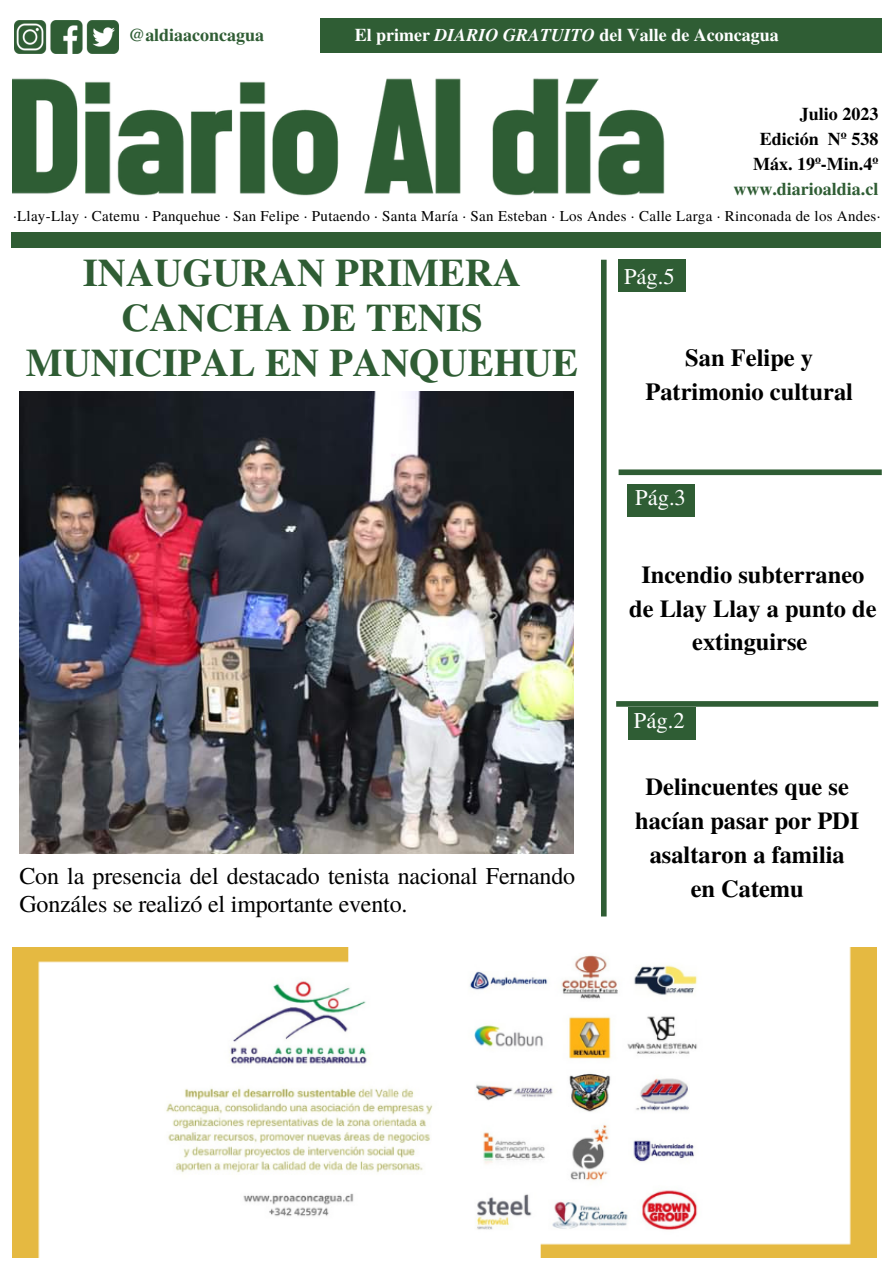
<style>
.page{position:relative;width:893px;height:1264px;background:#fff}
.page>*{position:absolute;margin:0;border:0;box-sizing:border-box;transform-origin:0 0}
.t1{font:700 39px/45px "Te X Gyre Termes";color:#2f5d34;text-align:center}
.t2{font:700 24.45px/33.8px "Te X Gyre Termes";color:#000;text-align:center}
.t3{font:24px/28px "Te X Gyre Termes";letter-spacing:-.01em;color:#000}
.t4{font:22.5px "Te X Gyre Termes";color:#fff}
.t5{font:700 18px "Te X Gyre Termes";color:#fff}
.t6{font:700 18px "Te X Gyre Termes";color:#000}
.t7{font:700 18px "Te X Gyre Termes";color:#2f5d34}
.t8{font:15px "Te X Gyre Termes";letter-spacing:.02em;color:#000}
.s1{font-style:italic}
</style>
<div class="page">
<img style="left:12px;top:947px;width:864px;height:310px">
<div style="left:618px;top:259px;width:68px;height:33px;background:#2f5d34"></div>
<div style="left:626px;top:484px;width:68px;height:32px;background:#2f5d34"></div>
<div style="left:628px;top:706px;width:67px;height:33px;background:#2f5d34"></div>
<img style="left:12px;top:53px;width:653px;height:143px">
<div style="left:320px;top:19px;width:561px;height:34px;background:#2f5d34"></div>
<div style="left:11px;top:232px;width:869px;height:16px;background:#2f5d34"></div>
<div style="left:601px;top:260px;width:5px;height:656px;background:#2f5d34"></div>
<div style="left:618px;top:469px;width:263px;height:6px;background:#2f5d34"></div>
<div style="left:616px;top:701px;width:262px;height:5px;background:#2f5d34"></div>
<img style="left:14px;top:21px;width:105px;height:32px">
<img style="left:19px;top:391px;width:555px;height:462px">
<p class="t7" style="left:129px;top:21px;width:137px">@aldiaaconcagua</p>
<p class="t5" style="left:355px;top:21px;width:425px">El primer <span class="s1">DIARIO GRATUITO</span> del Valle de Aconcagua</p>
<p class="t6" style="left:799px;top:100px;width:80px">Julio 2023</p>
<p class="t6" style="left:759px;top:125px;width:120px">Edición Nº 538</p>
<p class="t6" style="left:753px;top:150px;width:127px">Máx. 19º-Min.4º</p>
<p class="t7" style="left:733px;top:174px;width:146px">www.diarioaldia.cl</p>
<p class="t8" style="left:13px;top:205px;width:868px">·Llay-Llay · Catemu · Panquehue · San Felipe · Putaendo · Santa María · San Esteban · Los Andes · Calle Larga · Rinconada de los Andes·</p>
<p class="t1" style="left:26px;top:248px;width:553px">INAUGURAN PRIMERA<br>CANCHA DE TENIS<br>MUNICIPAL EN PANQUEHUE</p>
<p class="t3" style="left:19px;top:860px;width:557px">Con la presencia del destacado tenista nacional Fernando<br>Gonzáles se realizó el importante evento.</p>
<p class="t4" style="left:624px;top:260px;width:52px">Pág.5</p>
<p class="t2" style="left:645px;top:339px;width:209px">San Felipe y<br>Patrimonio cultural</p>
<p class="t4" style="left:635px;top:481px;width:52px">Pág.3</p>
<p class="t2" style="left:629px;top:556px;width:249px">Incendio subterraneo de Llay Llay a punto de extinguirse</p>
<p class="t4" style="left:634px;top:704px;width:52px">Pág.2</p>
<p class="t2" style="left:635px;top:769px;width:226px">Delincuentes que se hacían pasar por PDI asaltaron a familia</p>
<p class="t2" style="left:690px;top:870px;width:115px">en Catemu</p>
</div>
